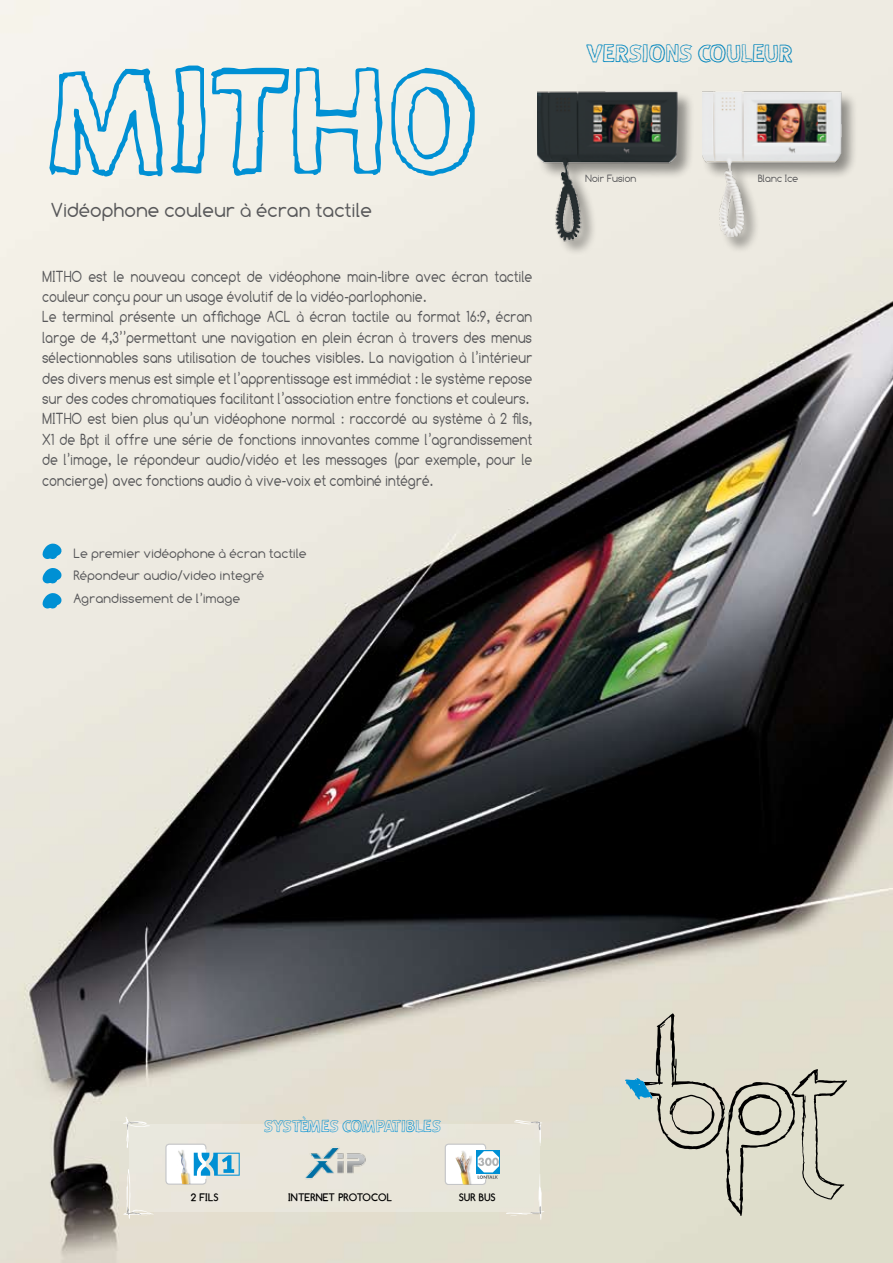
<style>
.page{position:relative;width:893px;height:1263px;background:#fff}
.page>*{position:absolute;margin:0;border:0;box-sizing:border-box;transform-origin:0 0}
.t1{font:135px "Manovel";letter-spacing:.1em;color:#0090d4}
.t2{font:22.5px "Manovel";letter-spacing:.075em;color:#0090d4}
.t3{font:20.25px "Comfortaa";color:#58585a}
.t4{font:15.9px/20.4px "Comfortaa";color:#58585a;scale:.85 1}
.t5{font:15.3px "Manovel";letter-spacing:.085em;color:#0090d4}
.t6{font:13.5px/22.5px "Comfortaa";color:#58585a}
.t7{font:700 10.65px "Comfortaa";letter-spacing:.04em;color:#000}
.t8{font:10.5px "Comfortaa";letter-spacing:-.02em;color:#58585a}
</style>
<div class="page">
<img style="left:0;top:0;width:893px;height:1263px">
<div style="left:130px;top:1124px;width:410px;height:88px;background:#e9e6da"></div>
<img style="left:305px;top:1148px;width:61px;height:31px">
<div style="left:165px;top:1144px;width:41px;height:40px;background:#fff;border:1px solid #c5c6c8;border-radius:3px"></div>
<svg style="left:177px;top:1173px;width:16px;height:11px"></svg>
<img style="left:178px;top:1150px;width:11px;height:34px">
<svg style="left:194px;top:1153px;width:46px;height:23px"></svg>
<div style="left:445px;top:1144px;width:41px;height:40px;background:#fff;border:1px solid #c5c6c8;border-radius:3px"></div>
<svg style="left:470px;top:1156px;width:6px;height:28px"></svg>
<img style="left:455px;top:1151px;width:15px;height:33px">
<svg style="left:476px;top:1150px;width:24px;height:24px"></svg>
<svg style="left:478px;top:1151px;width:21px;height:28px"></svg>
<svg style="left:123px;top:1116px;width:27px;height:32px"></svg>
<svg style="left:123px;top:1169px;width:31px;height:50px"></svg>
<svg style="left:514px;top:1120px;width:28px;height:26px"></svg>
<svg style="left:506px;top:1174px;width:38px;height:46px"></svg>
<svg style="left:33px;top:543px;width:45px;height:74px;background:#bed8de"></svg>
<div style="left:537px;top:91px;width:164px;height:249px;background:#edeae1"></div>
<img style="left:538px;top:73px;width:139px;height:175px">
<div style="left:701px;top:91px;width:164px;height:249px;background:#000;opacity:.4"></div>
<img style="left:702px;top:73px;width:140px;height:164px">
<svg style="left:625px;top:1013px;width:222px;height:203px;background:#cfcebe"></svg>
<h1 class="t1" style="left:51px;top:28px;width:422px">MITHO</h1>
<p class="t3" style="left:51px;top:199px;width:323px">Vidéophone couleur à écran tactile</p>
<p class="t4" style="left:43px;top:266px;width:578px">MITHO est le nouveau concept de vidéophone main-libre avec écran tactile couleur conçu pour un usage évolutif de la vidéo-parlophonie.<br>Le terminal présente un affichage ACL à écran tactile au format 16:9, écran large de 4,3’’permettant une navigation en plein écran à travers des menus sélectionnables sans utilisation de touches visibles. La navigation à l’intérieur des divers menus est simple et l’apprentissage est immédiat : le système repose sur des codes chromatiques facilitant l’association entre fonctions et couleurs.<br>MITHO est bien plus qu’un vidéophone normal : raccordé au système à 2 fils, X1 de Bpt il offre une série de fonctions innovantes comme l’agrandissement de l’image, le répondeur audio/vidéo et les messages (par exemple, pour le concierge) avec fonctions audio à vive-voix et combiné intégré.</p>
<p class="t6" style="left:74px;top:542px;width:235px">Le premier vidéophone à écran tactile<br>Répondeur audio/video integré<br>Agrandissement de l’image</p>
<h2 class="t2" style="left:587px;top:38px;width:206px">VERSIONS COULEUR</h2>
<p class="t8" style="left:585px;top:172px;width:53px">Noir Fusion</p>
<p class="t8" style="left:758px;top:172px;width:42px">Blanc Ice</p>
<p class="t5" style="left:265px;top:1115px;width:177px">SYSTÈMES COMPATIBLES</p>
<p class="t7" style="left:191px;top:1191px;width:29px">2 FILS</p>
<p class="t7" style="left:288px;top:1191px;width:105px">INTERNET PROTOCOL</p>
<p class="t7" style="left:459px;top:1191px;width:38px">SUR BUS</p>
</div>
